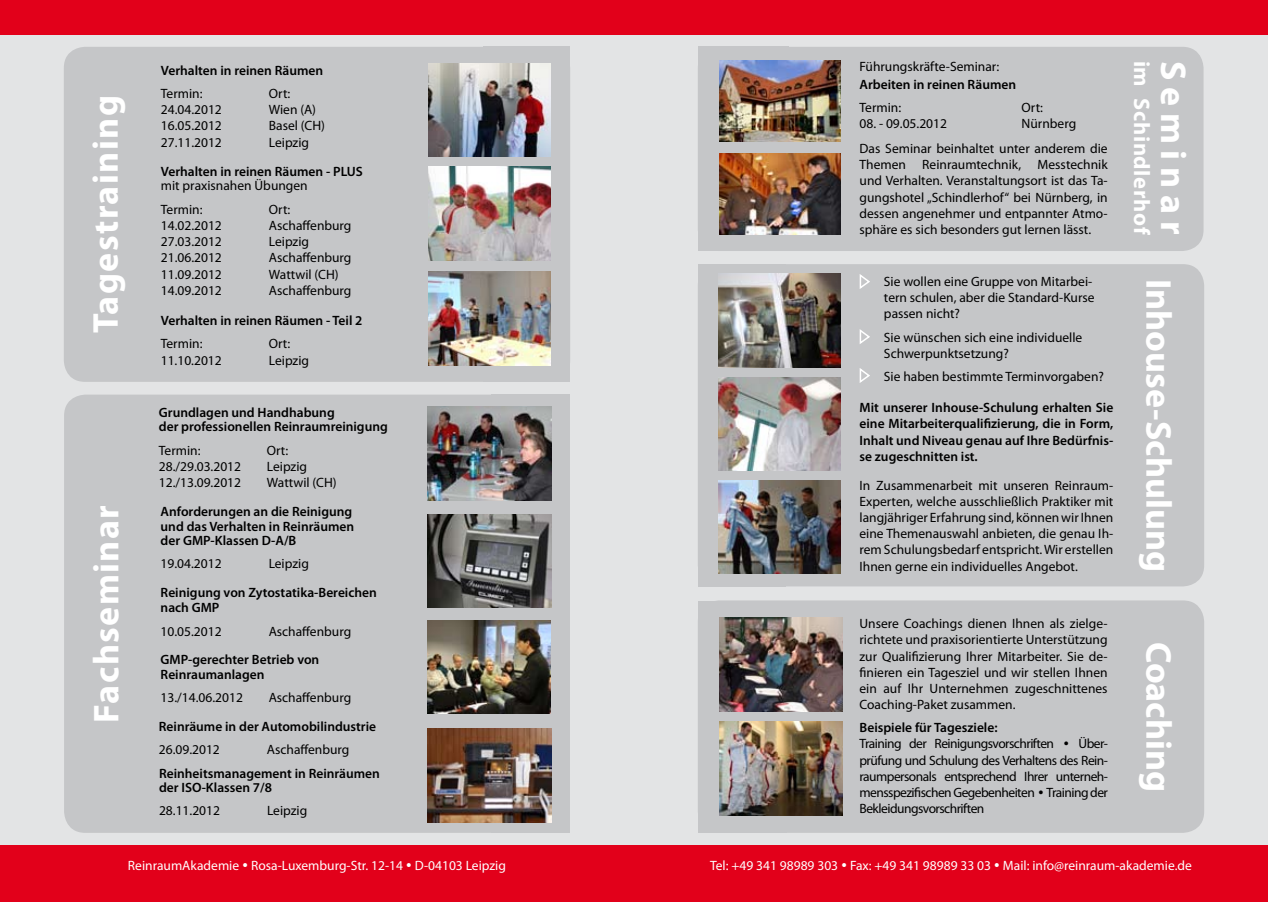
<style>
.page{position:relative;width:1268px;height:902px;background:#fff}
.page>*{position:absolute;margin:0;border:0;box-sizing:border-box;transform-origin:0 0}
.t1{font:700 36px "Myriad Pro";letter-spacing:.04em;color:#fff}
.t2{font:700 36px "Myriad Pro";color:#fff}
.t3{font:700 36px "Myriad Pro";letter-spacing:.185em;color:#fff}
.t4{font:700 22.5px "Myriad Pro";letter-spacing:.03em;color:#fff}
.t5{font:13.5px/16.2px "Myriad Pro";color:#000}
.t6{font:600 13.5px/14.2px "Myriad Pro";color:#000}
.t7{font:13.5px/16.2px "Myriad Pro";letter-spacing:-.04em;color:#000}
.t8{font:13.5px "Myriad Pro";color:#fff}
.s1{font-weight:600}
.s2{font-family:"Eras ITC";font-weight:500}
</style>
<div class="page">
<div style="left:0;top:0;width:1267px;height:901px;background:#e3e4e5"></div>
<div style="left:0;top:0;width:1267px;height:34px;background:#e2001a"></div>
<div style="left:0;top:845px;width:1267px;height:56px;background:#e2001a"></div>
<div style="left:64px;top:47px;width:506px;height:335px;background:#c5c6c8;border-radius:21px"></div>
<div style="left:697px;top:47px;width:506px;height:204px;background:#c5c6c8;border-radius:21px"></div>
<div style="left:697px;top:600px;width:506px;height:232px;background:#c5c6c8;border-radius:21px"></div>
<div style="left:64px;top:394px;width:504px;height:438px;background:#c5c6c8;border-radius:21px"></div>
<div style="left:483px;top:47px;width:87px;height:335px;background:#c5c6c8"></div>
<div style="left:697px;top:47px;width:91px;height:204px;background:#c5c6c8"></div>
<div style="left:697px;top:601px;width:89px;height:231px;background:#c5c6c8"></div>
<div style="left:491px;top:394px;width:79px;height:438px;background:#c5c6c8"></div>
<img style="left:719px;top:61px;width:121px;height:80px">
<img style="left:719px;top:153px;width:121px;height:81px">
<img style="left:428px;top:63px;width:122px;height:94px">
<img style="left:428px;top:167px;width:122px;height:93px">
<img style="left:428px;top:272px;width:122px;height:93px">
<img style="left:719px;top:618px;width:123px;height:93px">
<img style="left:719px;top:721px;width:123px;height:94px">
<img style="left:427px;top:406px;width:124px;height:94px">
<img style="left:427px;top:620px;width:124px;height:93px">
<img style="left:427px;top:514px;width:124px;height:93px">
<img style="left:427px;top:728px;width:124px;height:94px">
<div style="left:697px;top:264px;width:506px;height:322px;background:#c5c6c8;border-radius:21px"></div>
<div style="left:697px;top:264px;width:88px;height:322px;background:#c5c6c8"></div>
<img style="left:718px;top:274px;width:122px;height:93px">
<img style="left:718px;top:377px;width:122px;height:93px">
<img style="left:718px;top:480px;width:122px;height:93px">
<svg style="left:859px;top:274px;width:11px;height:15px"></svg>
<svg style="left:859px;top:329px;width:11px;height:15px"></svg>
<svg style="left:859px;top:368px;width:11px;height:15px"></svg>
<h1 class="t1" style="left:82px;top:333px;width:239px;rotate:-90deg">Tagestraining</h1>
<h1 class="t1" style="left:83px;top:722px;width:219px;rotate:-90deg">Fachseminar</h1>
<p class="t6" style="left:161px;top:62px;width:164px">Verhalten in reinen Räumen</p>
<p class="t5" style="left:161px;top:85px;width:43px">Termin:</p>
<p class="t5" style="left:269px;top:85px;width:23px">Ort:</p>
<p class="t5" style="left:161px;top:101px;width:62px">24.04.2012</p>
<p class="t5" style="left:269px;top:101px;width:49px">Wien (A)</p>
<p class="t5" style="left:161px;top:117px;width:62px">16.05.2012</p>
<p class="t5" style="left:269px;top:117px;width:58px">Basel (CH)</p>
<p class="t5" style="left:161px;top:134px;width:62px">27.11.2012</p>
<p class="t5" style="left:269px;top:134px;width:42px">Leipzig</p>
<p class="t6" style="left:161px;top:164px;width:203px">Verhalten in reinen Räumen - PLUS</p>
<p class="t5" style="left:161px;top:174px;width:148px;line-height:23.4px">mit praxisnahen Übungen<br>Termin:</p>
<p class="t5" style="left:269px;top:201px;width:23px">Ort:</p>
<p class="t5" style="left:161px;top:217px;width:62px">14.02.2012</p>
<p class="t5" style="left:269px;top:217px;width:84px">Aschaffenburg</p>
<p class="t5" style="left:161px;top:233px;width:62px">27.03.2012</p>
<p class="t5" style="left:269px;top:233px;width:42px">Leipzig</p>
<p class="t5" style="left:161px;top:249px;width:62px">21.06.2012</p>
<p class="t5" style="left:269px;top:249px;width:84px">Aschaffenburg</p>
<p class="t5" style="left:161px;top:266px;width:62px">11.09.2012</p>
<p class="t5" style="left:269px;top:266px;width:71px">Wattwil (CH)</p>
<p class="t5" style="left:161px;top:282px;width:62px">14.09.2012</p>
<p class="t5" style="left:269px;top:282px;width:84px">Aschaffenburg</p>
<p class="t6" style="left:161px;top:313px;width:203px">Verhalten in reinen Räumen - Teil 2</p>
<p class="t5" style="left:161px;top:335px;width:43px">Termin:</p>
<p class="t5" style="left:269px;top:335px;width:23px">Ort:</p>
<p class="t5" style="left:161px;top:352px;width:62px">11.10.2012</p>
<p class="t5" style="left:269px;top:352px;width:42px">Leipzig</p>
<p class="t6" style="left:159px;top:405px;width:230px">Grundlagen und Handhabung<br>der professionellen Reinraumreinigung</p>
<p class="t5" style="left:159px;top:442px;width:43px">Termin:</p>
<p class="t5" style="left:267px;top:442px;width:23px">Ort:</p>
<p class="t5" style="left:159px;top:458px;width:84px">28./29.03.2012</p>
<p class="t5" style="left:267px;top:458px;width:42px">Leipzig</p>
<p class="t5" style="left:159px;top:474px;width:84px">12./13.09.2012</p>
<p class="t5" style="left:267px;top:474px;width:71px">Wattwil (CH)</p>
<p class="t6" style="left:161px;top:504px;width:195px">Anforderungen an die Reinigung und das Verhalten in Reinräumen der GMP-Klassen D-A/B</p>
<p class="t5" style="left:161px;top:555px;width:62px">19.04.2012</p>
<p class="t5" style="left:269px;top:555px;width:42px">Leipzig</p>
<p class="t6" style="left:161px;top:585px;width:218px;line-height:15px">Reinigung von Zytostatika-Bereichen nach GMP</p>
<p class="t5" style="left:161px;top:622px;width:62px">10.05.2012</p>
<p class="t5" style="left:269px;top:622px;width:84px">Aschaffenburg</p>
<p class="t6" style="left:161px;top:652px;width:160px">GMP-gerechter Betrieb von<br>Reinraumanlagen</p>
<p class="t5" style="left:161px;top:689px;width:84px">13./14.06.2012</p>
<p class="t5" style="left:269px;top:689px;width:84px">Aschaffenburg</p>
<p class="t6" style="left:159px;top:718px;width:219px">Reinräume in der Automobilindustrie</p>
<p class="t5" style="left:159px;top:741px;width:62px">26.09.2012</p>
<p class="t5" style="left:267px;top:741px;width:84px">Aschaffenburg</p>
<p class="t6" style="left:159px;top:765px;width:222px">Reinheitsmanagement in Reinräumen der ISO-Klassen 7/8</p>
<p class="t5" style="left:159px;top:802px;width:62px">28.11.2012</p>
<p class="t5" style="left:267px;top:802px;width:42px">Leipzig</p>
<p class="t5" style="left:859px;top:58px;width:141px">Führungskräfte-Seminar:</p>
<p class="t6" style="left:859px;top:77px;width:158px">Arbeiten in reinen Räumen</p>
<p class="t5" style="left:859px;top:99px;width:43px">Termin:</p>
<p class="t5" style="left:1021px;top:99px;width:23px">Ort:</p>
<p class="t5" style="left:859px;top:115px;width:89px">08. - 09.05.2012</p>
<p class="t5" style="left:859px;top:111px;width:249px;line-height:24.6px;text-indent:162px">Nürnberg<br>Das Seminar beinhaltet unter anderem die</p>
<p class="t5" style="left:859px;top:156px;width:249px;text-align:justify">Themen Reinraumtechnik, Messtechnik und Verhalten. Veranstaltungsort ist das Ta&shy;gungshotel „Schindlerhof“ bei Nürnberg, in dessen angenehmer und entpannter Atmo&shy;sphäre es sich besonders gut lernen lässt.</p>
<h2 class="t4" style="left:1156px;top:61px;width:175px;rotate:90deg">im Schindlerhof</h2>
<h1 class="t3" style="left:1196px;top:61px;width:175px;rotate:90deg">Seminar</h1>
<p class="t5" style="left:883px;top:273px;width:210px">Sie wollen eine Gruppe von Mitarbei-</p>
<h1 class="t2" style="left:1181px;top:279px;width:294px;rotate:90deg">Inhouse-Schulung</h1>
<p class="t5" style="left:883px;top:289px;width:212px">tern schulen, aber die Standard-Kurse passen nicht?</p>
<p class="t5" style="left:883px;top:329px;width:200px">Sie wünschen sich eine individuelle<br>Schwerpunktsetzung?</p>
<p class="t5" style="left:883px;top:368px;width:221px">Sie haben bestimmte Terminvorgaben?</p>
<p class="t6" style="left:859px;top:399px;width:255px;line-height:16.2px;text-align:justify">Mit unserer Inhouse-Schulung erhalten Sie eine Mitarbeiterqualifizierung, die in Form, Inhalt und Niveau genau auf Ihre Bedürfnis&shy;se zugeschnitten ist.</p>
<p class="t5" style="left:859px;top:476px;width:255px;text-align:justify">In Zusammenarbeit mit unseren Reinraum-Experten, welche ausschließlich Praktiker mit langjähriger Erfahrung sind, können wir Ihnen eine Themenauswahl anbieten, die genau Ih&shy;rem Schulungsbedarf entspricht. Wir erstellen Ihnen gerne ein individuelles Angebot.</p>
<p class="t5" style="left:859px;top:615px;width:249px;text-align:justify">Unsere Coachings dienen Ihnen als zielge&shy;richtete und praxisorientierte Unterstützung zur Qualifizierung Ihrer Mitarbeiter. Sie de&shy;finieren ein Tagesziel und wir stellen Ihnen ein auf Ihr Unternehmen zugeschnittenes Coaching-Paket zusammen.</p>
<p class="t7" style="left:859px;top:719px;width:250px"><span class="s1">Beispiele für Tagesziele:<br></span>Training der Reinigungsvorschriften <span class="s2">•</span> Über&shy;prüfung und Schulung des Verhaltens des Rein&shy;raumpersonals entsprechend Ihrer unterneh&shy;mensspezifischen Gegebenheiten <span class="s2">•</span> Training der Bekleidungsvorschriften</p>
<h1 class="t2" style="left:1181px;top:642px;width:151px;rotate:90deg">Coaching</h1>
<p class="t8" style="left:128px;top:856px;width:379px">ReinraumAkademie • Rosa-Luxemburg-Str. 12-14 • D-04103 Leipzig</p>
<p class="t8" style="left:710px;top:856px;width:483px">Tel: +49 341 98989 303 • Fax: +49 341 98989 33 03 • Mail: info@reinraum-akademie.de</p>
</div>
